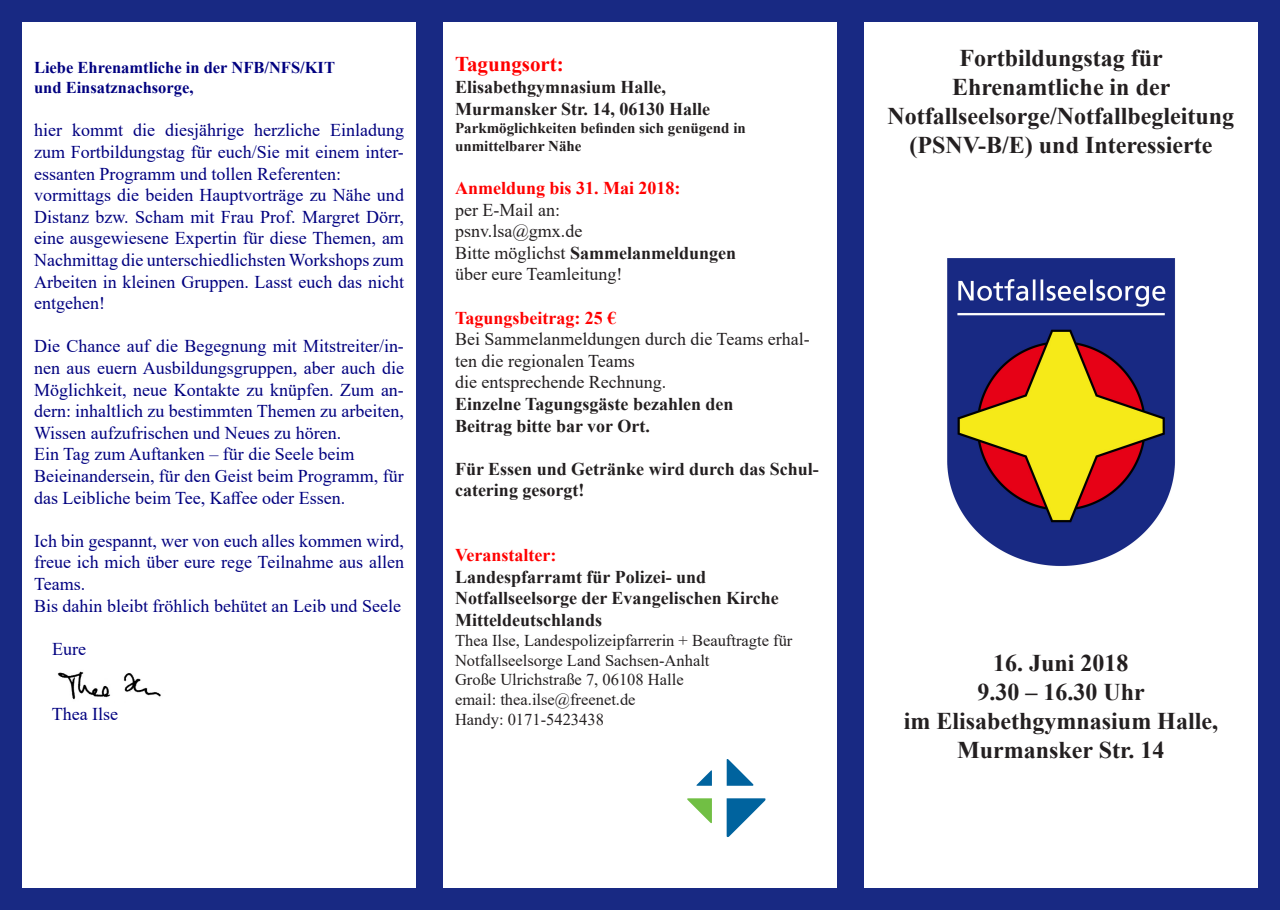
<style>
.page{position:relative;width:1280px;height:910px;background:#182983}
.page>*{position:absolute;margin:0;border:0;box-sizing:border-box;transform-origin:0 0}
.t1{font:700 24px/28.8px "Times New Roman";color:#231f20;text-align:center}
.t2{font:700 21px "Times New Roman";color:#f00}
.t3{font:18px/21.6px "Times New Roman";color:#000080}
.t4{font:700 18px/21.6px "Times New Roman";color:#231f20}
.t5{font:18px/21.6px "Times New Roman";color:#231f20}
.t6{font:700 18px "Times New Roman";color:#f00}
.t7{font:16.5px/19.8px "Times New Roman";color:#231f20}
.t8{font:700 16.5px/19.8px "Times New Roman";color:#000080}
.t9{font:700 15px/18px "Times New Roman";color:#231f20}
.s1{font-weight:700}
</style>
<div class="page">
<div style="left:22px;top:22px;width:394px;height:866px;background:#fff"></div>
<div style="left:443px;top:22px;width:394px;height:866px;background:#fff"></div>
<div style="left:864px;top:22px;width:394px;height:866px;background:#fff"></div>
<img style="left:57px;top:671px;width:104px;height:29px">
<svg style="left:727px;top:759px;width:27px;height:27px"></svg>
<svg style="left:727px;top:798px;width:39px;height:39px"></svg>
<svg style="left:696px;top:770px;width:16px;height:16px"></svg>
<svg style="left:687px;top:798px;width:25px;height:25px"></svg>
<img style="left:947px;top:258px;width:228px;height:308px">
<p class="t8" style="left:34px;top:57px;width:302px">Liebe Ehrenamtliche in der NFB/NFS/KIT und Einsatznachsorge,</p>
<p class="t3" style="left:34px;top:119px;width:371px">hier kommt die diesjährige herzliche Einladung zum Fortbildungstag für euch/Sie mit einem inter&shy;essanten Programm und tollen Referenten: vormittags die beiden Hauptvorträge zu Nähe und Distanz bzw. Scham mit Frau Prof. Margret Dörr, eine ausgewiesene Expertin für diese Themen, am Nachmittag die unterschiedlichsten Workshops zum Arbeiten in kleinen Gruppen. Lasst euch das nicht entgehen!</p>
<p class="t3" style="left:34px;top:335px;width:371px">Die Chance auf die Begegnung mit Mitstreiter/in&shy;nen aus euern Ausbildungsgruppen, aber auch die Möglichkeit, neue Kontakte zu knüpfen. Zum an&shy;dern: inhaltlich zu bestimmten Themen zu arbeiten, Wissen aufzufrischen und Neues zu hören.<br>Ein Tag zum Auftanken – für die Seele beim Beieinandersein, für den Geist beim Programm, für das Leibliche beim Tee, Kaffee oder Essen.</p>
<p class="t3" style="left:34px;top:529px;width:371px">Ich bin gespannt, wer von euch alles kommen wird, freue ich mich über eure rege Teilnahme aus allen Teams.<br>Bis dahin bleibt fröhlich behütet an Leib und Seele</p>
<p class="t3" style="left:52px;top:637px;width:35px">Eure</p>
<p class="t3" style="left:52px;top:702px;width:68px">Thea Ilse</p>
<p class="t2" style="left:455px;top:49px;width:110px">Tagungsort:</p>
<p class="t4" style="left:455px;top:76px;width:257px">Elisabethgymnasium Halle,<br>Murmansker Str. 14, 06130 Halle</p>
<p class="t9" style="left:455px;top:118px;width:292px">Parkmöglichkeiten befinden sich genügend in unmittelbarer Nähe</p>
<p class="t6" style="left:455px;top:175px;width:227px">Anmeldung bis 31. Mai 2018:</p>
<p class="t5" style="left:455px;top:198px;width:283px">per E-Mail an:<br>psnv.lsa@gmx.de<br>Bitte möglichst <span class="s1">Sammelanmeldungen </span>über eure Teamleitung!</p>
<p class="t6" style="left:455px;top:304px;width:163px">Tagungsbeitrag: 25 €</p>
<p class="t5" style="left:455px;top:328px;width:356px">Bei Sammelanmeldungen durch die Teams erhal&shy;ten die regionalen Teams<br>die entsprechende Rechnung.</p>
<p class="t4" style="left:455px;top:393px;width:280px">Einzelne Tagungsgäste bezahlen den<br>Beitrag bitte bar vor Ort.</p>
<p class="t4" style="left:455px;top:457px;width:365px">Für Essen und Getränke wird durch das Schul&shy;catering gesorgt!</p>
<p class="t6" style="left:455px;top:542px;width:103px">Veranstalter:</p>
<p class="t4" style="left:455px;top:565px;width:325px">Landespfarramt für Polizei- und<br>Notfallseelsorge der Evangelischen Kirche<br>Mitteldeutschlands</p>
<p class="t7" style="left:455px;top:630px;width:339px">Thea Ilse, Landespolizeipfarrerin + Beauftragte für Notfallseelsorge Land Sachsen-Anhalt<br>Große Ulrichstraße 7, 06108 Halle<br>email: thea.ilse@freenet.de<br>Handy: 0171-5423438</p>
<h1 class="t1" style="left:888px;top:43px;width:348px">Fortbildungstag für<br>Ehrenamtliche in der<br>Notfallseelsorge/Notfallbegleitung (PSNV-B/E) und Interessierte</h1>
<h1 class="t1" style="left:904px;top:648px;width:316px">16. Juni 2018<br>9.30 – 16.30 Uhr<br>im Elisabethgymnasium Halle,<br>Murmansker Str. 14</h1>
</div>
